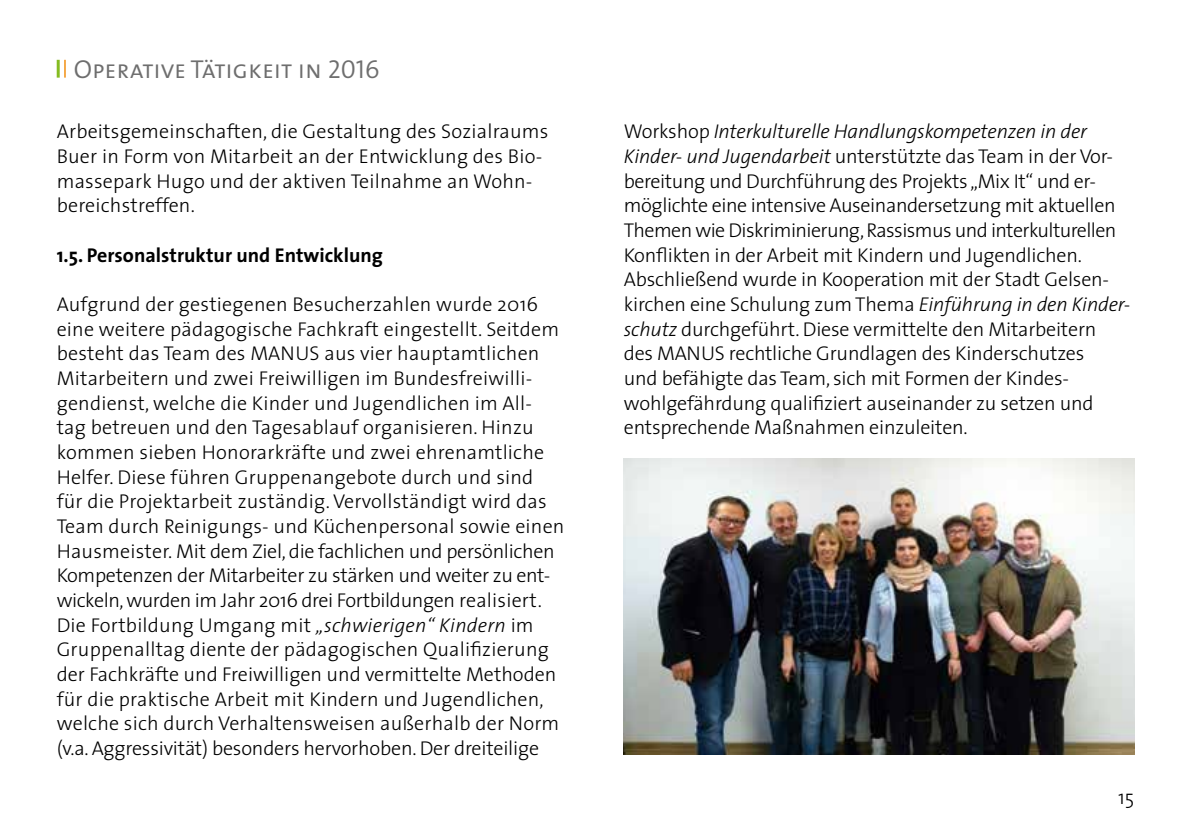
<style>
.page{position:relative;width:1191px;height:840px;background:#fff}
.page>*{position:absolute;margin:0;border:0;box-sizing:border-box;transform-origin:0 0}
.t1{font:26px "The Sans Semi Light Caps";color:#6e6e6e}
.t2{font:300 20px/24.6px "The Sans";color:#000}
.t3{font:700 20px "The Sans";color:#000}
.s1{font-style:italic}
</style>
<div class="page">
<hr style="left:57px;top:60px;width:3px;height:18px;background:#85bc21">
<svg style="left:64px;top:60px;width:2px;height:18px"></svg>
<img style="left:624px;top:458px;width:510px;height:296px">
<h1 class="t1" style="left:74px;top:47px;width:308px">Operative Tätigkeit in 2016</h1>
<p class="t2" style="left:57px;top:118px;width:493px">Arbeitsgemeinschaften, die Gestaltung des Sozialraums Buer in Form von Mitarbeit an der Entwicklung des Bio&shy;massepark Hugo und der aktiven Teilnahme an Wohn&shy;bereichstreffen.</p>
<p class="t3" style="left:57px;top:238px;width:328px">1.5. Personalstruktur und Entwicklung</p>
<p class="t2" style="left:57px;top:291px;width:509px">Aufgrund der gestiegenen Besucherzahlen wurde 2016 eine weitere pädagogische Fachkraft eingestellt. Seitdem besteht das Team des MANUS aus vier hauptamtlichen Mitarbeitern und zwei Freiwilligen im Bundesfreiwilli&shy;gendienst, welche die Kinder und Jugendlichen im All&shy;tag betreuen und den Tagesablauf organisieren. Hinzu kommen sieben Honorarkräfte und zwei ehrenamtliche Helfer. Diese führen Gruppenangebote durch und sind<br>für die Projektarbeit zuständig. Vervollständigt wird das Team durch Reinigungs- und Küchenpersonal sowie einen Hausmeister. Mit dem Ziel, die fachlichen und persönlichen Kompetenzen der Mitarbeiter zu stärken und weiter zu ent&shy;wickeln, wurden im Jahr 2016 drei Fortbildungen realisiert.<br>Die Fortbildung Umgang mit <span class="s1">„schwierigen“ Kindern</span> im Gruppenalltag diente der pädagogischen Qualifizierung der Fachkräfte und Freiwilligen und vermittelte Methoden für die praktische Arbeit mit Kindern und Jugendlichen, welche sich durch Verhaltensweisen außerhalb der Norm (v.a. Aggressivität) besonders hervorhoben. Der dreiteilige</p>
<p class="t2" style="left:624px;top:118px;width:508px">Workshop <span class="s1">Interkulturelle Handlungskompetenzen in der Kinder- und Jugendarbeit</span> unterstützte das Team in der Vor&shy;bereitung und Durchführung des Projekts „Mix It“ und er&shy;möglichte eine intensive Auseinandersetzung mit aktuellen Themen wie Diskriminierung, Rassismus und interkulturellen Konflikten in der Arbeit mit Kindern und Jugendlichen.<br>Abschließend wurde in Kooperation mit der Stadt Gelsen&shy;kirchen eine Schulung zum Thema <span class="s1">Einführung in den Kinder&shy;schutz</span> durchgeführt. Diese vermittelte den Mitarbeitern des MANUS rechtliche Grundlagen des Kinderschutzes<br>und befähigte das Team, sich mit Formen der Kindes&shy;wohlgefährdung qualifiziert auseinander zu setzen und entsprechende Maßnahmen einzuleiten.</p>
<p class="t2" style="left:1118px;top:784px;width:18px">15</p>
</div>
